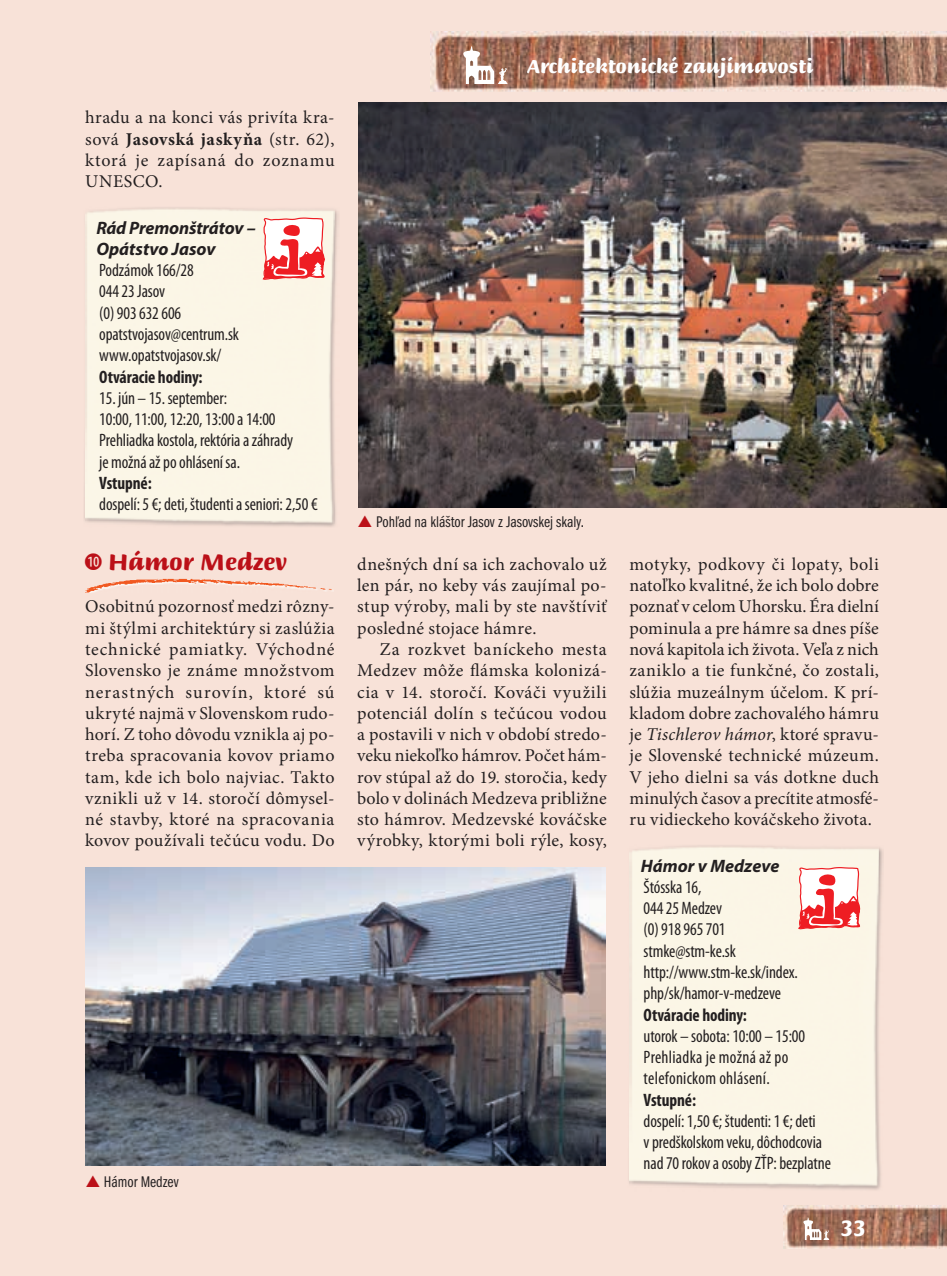
<style>
.page{position:relative;width:947px;height:1276px;background:#f8e2d8}
.page>*{position:absolute;margin:0;border:0;box-sizing:border-box;transform-origin:0 0}
.t1{font:24px "Slovensko script";color:#bb1018}
.t2{font:900 24px "Briem Script Std";color:#fff;scale:.96 1}
.t3{font:20px "Slovensko script";color:#fff}
.t4{font:18px/21.2px "Minion Pro";letter-spacing:.02em;color:#231f20;text-align:justify}
.t5{font:condensed 18px/21.2px "Myriad Pro";letter-spacing:-.005em;color:#231f20;scale:.96 1}
.t6{font:condensed 18px/21.2px "Myriad Pro";letter-spacing:.015em;color:#231f20;scale:.96 1}
.t7{font:700 condensed 18px "Myriad Pro";letter-spacing:-.005em;color:#231f20;scale:.96 1}
.t8{font:italic 700 18px/21.2px "Myriad Pro";letter-spacing:-.005em;color:#231f20}
.t9{font:16px "Franklin Got Itc TOT Boo Com";color:#231f20}
.s1{font-weight:700}
.s2{font-family:"cislavkulach"}
.s3{font-style:italic}
</style>
<div class="page">
<img style="left:359px;top:102px;width:588px;height:405px">
<img style="left:85px;top:867px;width:520px;height:298px">
<img style="left:85px;top:578px;width:247px;height:14px">
<img style="left:84px;top:207px;width:254px;height:320px">
<div style="left:85px;top:208px;width:249px;height:315px;background:#fbf6e6"></div>
<img style="left:695px;top:845px;width:188px;height:345px">
<div style="left:629px;top:846px;width:250px;height:340px;background:#fbf6e6"></div>
<svg style="left:262px;top:210px;width:64px;height:78px;background:#f7b1af"></svg>
<svg style="left:797px;top:859px;width:65px;height:79px;background:#f8b4b1"></svg>
<img style="left:431px;top:32px;width:516px;height:60px">
<img style="left:784px;top:1205px;width:163px;height:43px">
<svg style="left:800px;top:1217px;width:30px;height:22px"></svg>
<svg style="left:458px;top:46px;width:51px;height:37px;background:#bc9b8e"></svg>
<p class="t4" style="left:85px;top:107px;width:251px">hradu a na konci vás privíta kra&shy;sová <span class="s1">Jasovská jaskyňa</span> (str. 62), ktorá je zapísaná do zoznamu UNESCO.</p>
<p class="t8" style="left:96px;top:216px;width:161px">Rád Premonštrátov –<br>Opátstvo Jasov</p>
<p class="t5" style="left:99px;top:259px;width:147px">Podzámok 166/28<br>044 23 Jasov<br>(0) 903 632 606 opatstvojasov@centrum.sk www.opatstvojasov.sk/</p>
<p class="t7" style="left:99px;top:365px;width:109px">Otváracie hodiny:</p>
<p class="t5" style="left:99px;top:387px;width:204px">15. jún – 15. september:<br>10:00, 11:00, 12:20, 13:00 a 14:00<br>Prehliadka kostola, rektória a záhrady je možná až po ohlásení sa.</p>
<p class="t7" style="left:99px;top:471px;width:56px">Vstupné:</p>
<p class="t5" style="left:99px;top:493px;width:229px">dospelí: 5 €; deti, študenti a seniori: 2,50 €</p>
<h1 class="t1" style="left:85px;top:545px;width:203px"><span class="s2">J</span> Hámor Medzev</h1>
<p class="t4" style="left:85px;top:596px;width:251px">Osobitnú pozornosť medzi rôzny&shy;mi štýlmi architektúry si zaslúžia technické pamiatky. Východné Slovensko je známe množstvom nerastných surovín, ktoré sú ukryté najmä v Slovenskom rudo&shy;horí. Z toho dôvodu vznikla aj po&shy;treba spracovania kovov priamo tam, kde ich bolo najviac. Takto vznikli už v 14. storočí dômysel&shy;né stavby, ktoré na spracovania kovov používali tečúcu vodu. Do</p>
<p class="t9" style="left:104px;top:1172px;width:76px">Hámor Medzev</p>
<p class="t3" style="left:527px;top:53px;width:287px">Architektonické zaujímavosti</p>
<p class="t9" style="left:376px;top:513px;width:209px">Pohľad na kláštor Jasov z Jasovskej skaly.</p>
<p class="t4" style="left:357px;top:554px;width:251px">dnešných dní sa ich zachovalo už len pár, no keby vás zaujímal po&shy;stup výroby, mali by ste navštíviť posledné stojace hámre.</p>
<p class="t4" style="left:357px;top:639px;width:251px;text-indent:23px">Za rozkvet baníckeho mesta Medzev môže flámska kolonizá&shy;cia v 14. storočí. Kováči využili potenciál dolín s tečúcou vodou a postavili v nich v období stredo&shy;veku niekoľko hámrov. Počet hám&shy;rov stúpal až do 19. storočia, kedy bolo v dolinách Medzeva približne sto hámrov. Medzevské kováčske výrobky, ktorými boli rýle, kosy,</p>
<p class="t4" style="left:629px;top:554px;width:251px">motyky, podkovy či lopaty, boli natoľko kvalitné, že ich bolo dobre poznať v celom Uhorsku. Éra dielní pominula a pre hámre sa dnes píše nová kapitola ich života. Veľa z nich zaniklo a tie funkčné, čo zostali, slúžia muzeálnym účelom. K prí&shy;kladom dobre zachovalého hámru je <span class="s3">Tischlerov hámor</span>, ktoré spravu&shy;je Slovenské technické múzeum.<br>V jeho dielni sa vás dotkne duch minulých časov a precítite atmosfé&shy;ru vidieckeho kováčskeho života.</p>
<p class="t8" style="left:641px;top:854px;width:140px">Hámor v Medzeve</p>
<p class="t5" style="left:643px;top:876px;width:162px">Štósska 16,<br>044 25 Medzev<br>(0) 918 965 701 stmke@stm-ke.sk http://www.stm-ke.sk/index. php/sk/hamor-v-medzeve</p>
<p class="t7" style="left:643px;top:1003px;width:109px">Otváracie hodiny:</p>
<p class="t6" style="left:643px;top:1025px;width:170px">utorok – sobota: 10:00 – 15:00<br>Prehliadka je možná až po telefonickom ohlásení.</p>
<p class="t7" style="left:643px;top:1088px;width:56px">Vstupné:</p>
<p class="t5" style="left:643px;top:1110px;width:197px">dospelí: 1,50 €; študenti: 1 €; deti<br>v predškolskom veku, dôchodcovia nad 70 rokov a osoby ZŤP: bezplatne</p>
<h1 class="t2" style="left:841px;top:1215px;width:28px">33</h1>
</div>
